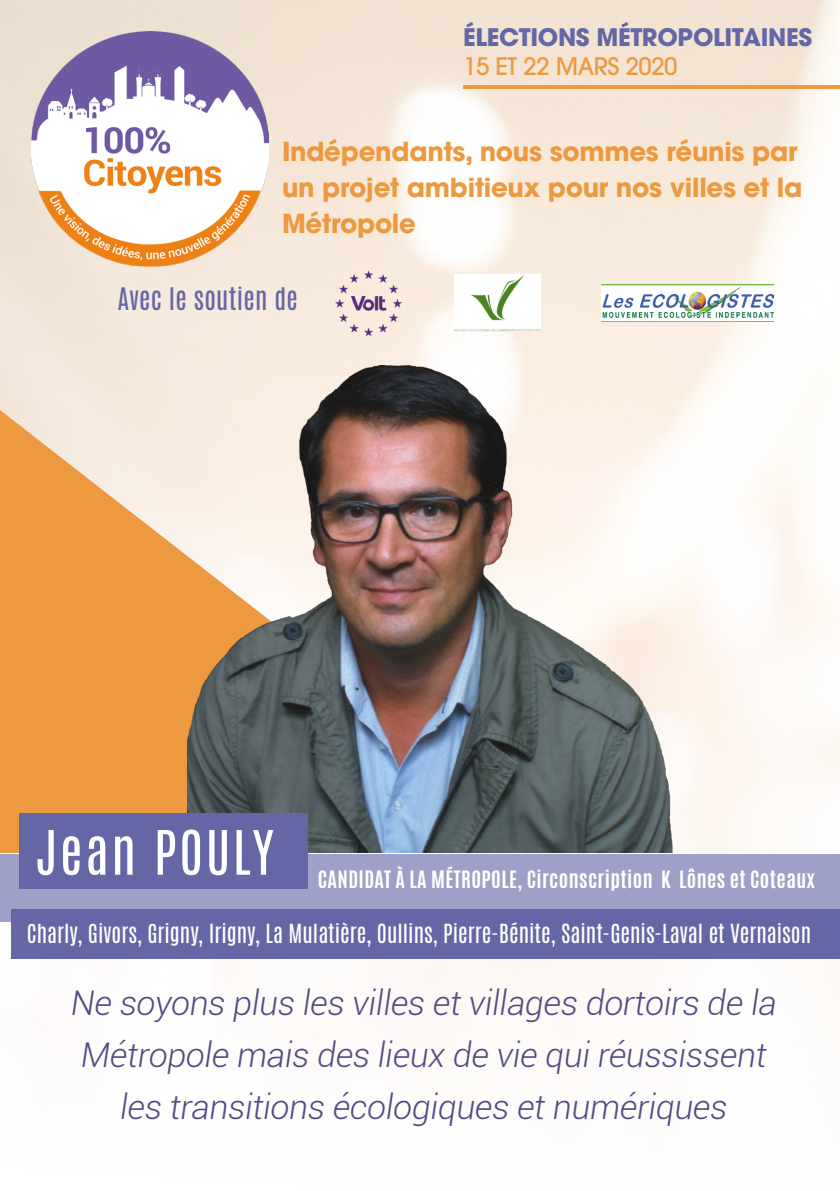
<style>
.page{position:relative;width:840px;height:1191px;background:#fff}
.page>*{position:absolute;margin:0;border:0;box-sizing:border-box;transform-origin:0 0}
.t1{font:52px "Antonio";letter-spacing:.05em;color:#fff}
.t2{font:italic 300 34px "Roboto";letter-spacing:-.01em;color:#534b82}
.t3{font:700 26px "ITC Avant Garde Pro";letter-spacing:-.01em;color:#ec993f}
.t4{font:26px "Antonio";letter-spacing:.01em;color:#6566a5}
.t5{font:700 24px "ITC Avant Garde Pro";letter-spacing:-.015em;color:#6566a5}
.t6{font:500 24px "ITC Avant Garde Pro";letter-spacing:-.02em;color:#ec993f}
.t7{font:22px "Antonio";color:#fff}
.t8{font:700 20px "Antonio";letter-spacing:.02em;color:#fff}
</style>
<div class="page">
<img style="left:0;top:0;width:839px;height:1028px">
<img style="left:32px;top:32px;width:236px;height:235px">
<hr style="left:463px;top:85px;width:376px;height:4px;background:#ec993f">
<img style="left:454px;top:275px;width:85px;height:56px">
<img style="left:601px;top:285px;width:172px;height:36px">
<img style="left:335px;top:270px;width:66px;height:66px">
<svg style="left:0;top:410px;width:187px;height:443px;background:#eda75c"></svg>
<img style="left:187px;top:365px;width:500px;height:488px">
<div style="left:12px;top:909px;width:827px;height:49px;background:#6566a5"></div>
<div style="left:19px;top:813px;width:288px;height:76px;background:#6566a5"></div>
<svg style="left:0;top:853px;width:839px;height:68px;fill:#9fa0c7"></svg>
<p class="t5" style="left:463px;top:21px;width:350px">ÉLECTIONS MÉTROPOLITAINES</p>
<p class="t6" style="left:463px;top:51px;width:216px">15 ET 22 MARS 2020</p>
<p class="t3" style="left:282px;top:134px;width:516px">Indépendants, nous sommes réunis par</p>
<p class="t3" style="left:282px;top:170px;width:521px">un projet ambitieux pour nos villes et la</p>
<p class="t3" style="left:282px;top:206px;width:135px">Métropole</p>
<p class="t4" style="left:117px;top:280px;width:182px">Avec le soutien de</p>
<p class="t1" style="left:35px;top:814px;width:240px">Jean POULY</p>
<p class="t8" style="left:317px;top:864px;width:498px">CANDIDAT À LA MÉTROPOLE, Circonscription K Lônes et Coteaux</p>
<p class="t7" style="left:27px;top:917px;width:785px">Charly, Givors, Grigny, Irigny, La Mulatière, Oullins, Pierre-Bénite, Saint-Genis-Laval et Vernaison</p>
<p class="t2" style="left:71px;top:979px;width:707px">Ne soyons plus les villes et villages dortoirs de la</p>
<p class="t2" style="left:81px;top:1031px;width:686px">Métropole mais des lieux de vie qui réussissent</p>
<p class="t2" style="left:120px;top:1083px;width:608px">les transitions écologiques et numériques</p>
</div>
